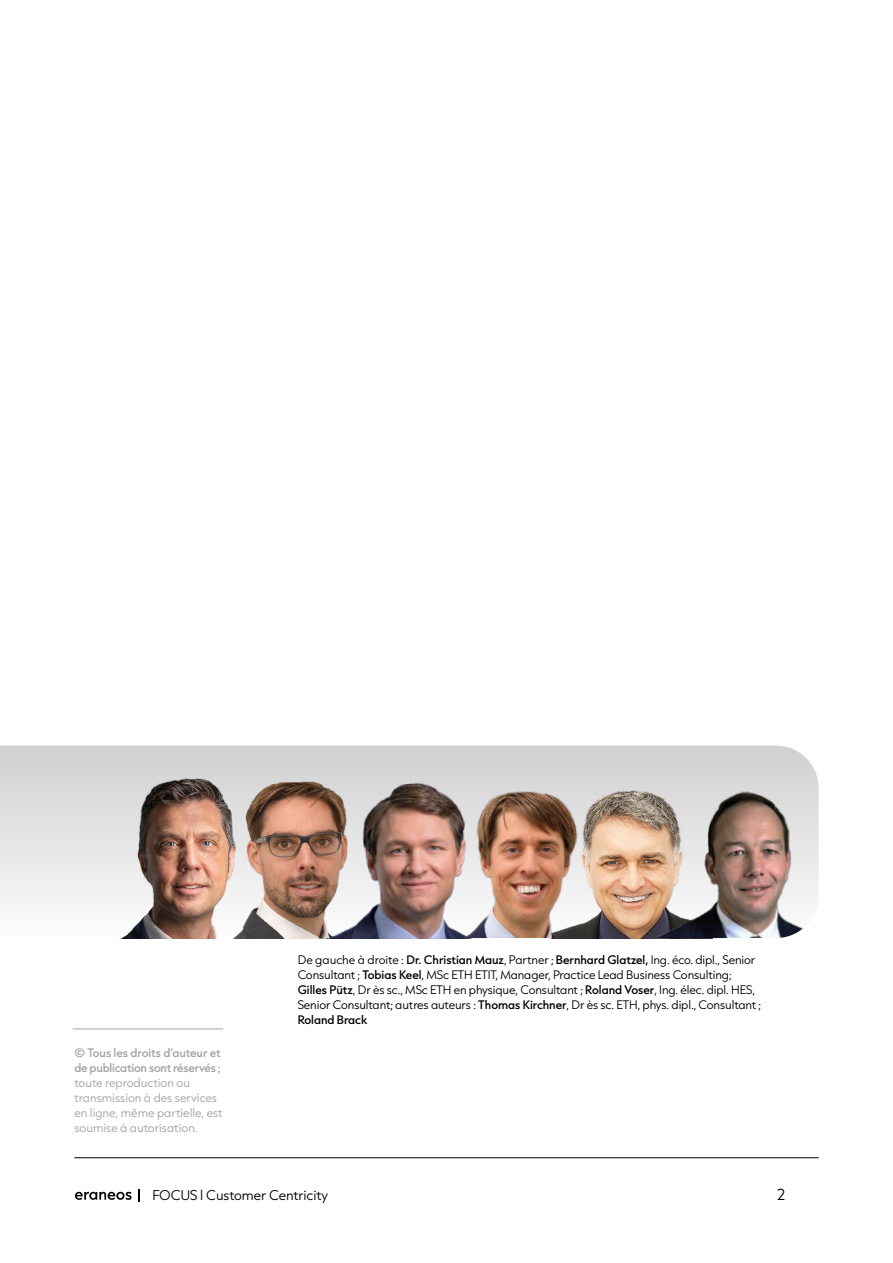
<style>
.page{position:relative;width:893px;height:1263px;background:#fff}
.page>*{position:absolute;margin:0;border:0;box-sizing:border-box;transform-origin:0 0}
.t1{font:300 13.5px "Capitana";color:#000}
.t2{font:300 12px "Capitana";color:#000}
.t3{font:300 10.5px/15px "Capitana";letter-spacing:-.01em;color:#000}
.t4{font:300 10.5px/15px "Capitana";color:#a3a3a3}
.t5{font:500 10.5px/15px "Capitana";letter-spacing:-.02em;color:#a3a3a3}
.s1{font-weight:500}
</style>
<div class="page">
<svg style="left:75px;top:1192px;width:57px;height:8px"></svg>
<svg style="left:139px;top:1189px;width:1px;height:13px"></svg>
<hr style="left:74px;top:1157px;width:745px;height:1px;background:#000">
<hr style="left:73px;top:1029px;width:150px;height:1px;background:#a3a3a3">
<svg style="left:0;top:746px;width:816px;height:158px;background:#dad9d9"></svg>
<img style="left:98px;top:772px;width:158px;height:166px">
<img style="left:214px;top:773px;width:116px;height:165px">
<img style="left:330px;top:773px;width:164px;height:165px">
<img style="left:550px;top:773px;width:104px;height:165px">
<img style="left:455px;top:789px;width:142px;height:149px">
<img style="left:654px;top:773px;width:165px;height:165px">
<p class="t5" style="left:74px;top:1045px;width:148px">© Tous les droits d‘auteur et de publication sont réservés ;</p>
<p class="t4" style="left:74px;top:1075px;width:150px">toute reproduction ou transmission à des services en ligne, même partielle, est soumise à autorisation.</p>
<p class="t3" style="left:298px;top:952px;width:465px">De gauche à droite : <span class="s1">Dr. Christian Mauz</span>, Partner ; <span class="s1">Bernhard Glatzel,</span> Ing. éco. dipl., Senior Consultant ; <span class="s1">Tobias Keel</span>, MSc ETH ETIT, Manager, Practice Lead Business Consulting; <span class="s1">Gilles Pütz</span>, Dr ès sc., MSc ETH en physique, Consultant ; <span class="s1">Roland Voser</span>, Ing. élec. dipl. HES, Senior Consultant; autres auteurs : <span class="s1">Thomas Kirchner</span>, Dr ès sc. ETH, phys. dipl., Consultant ; <span class="s1">Roland Brack</span></p>
<p class="t2" style="left:152px;top:1186px;width:177px">FOCUS l Customer Centricity</p>
<p class="t1" style="left:777px;top:1184px;width:10px">2</p>
</div>
